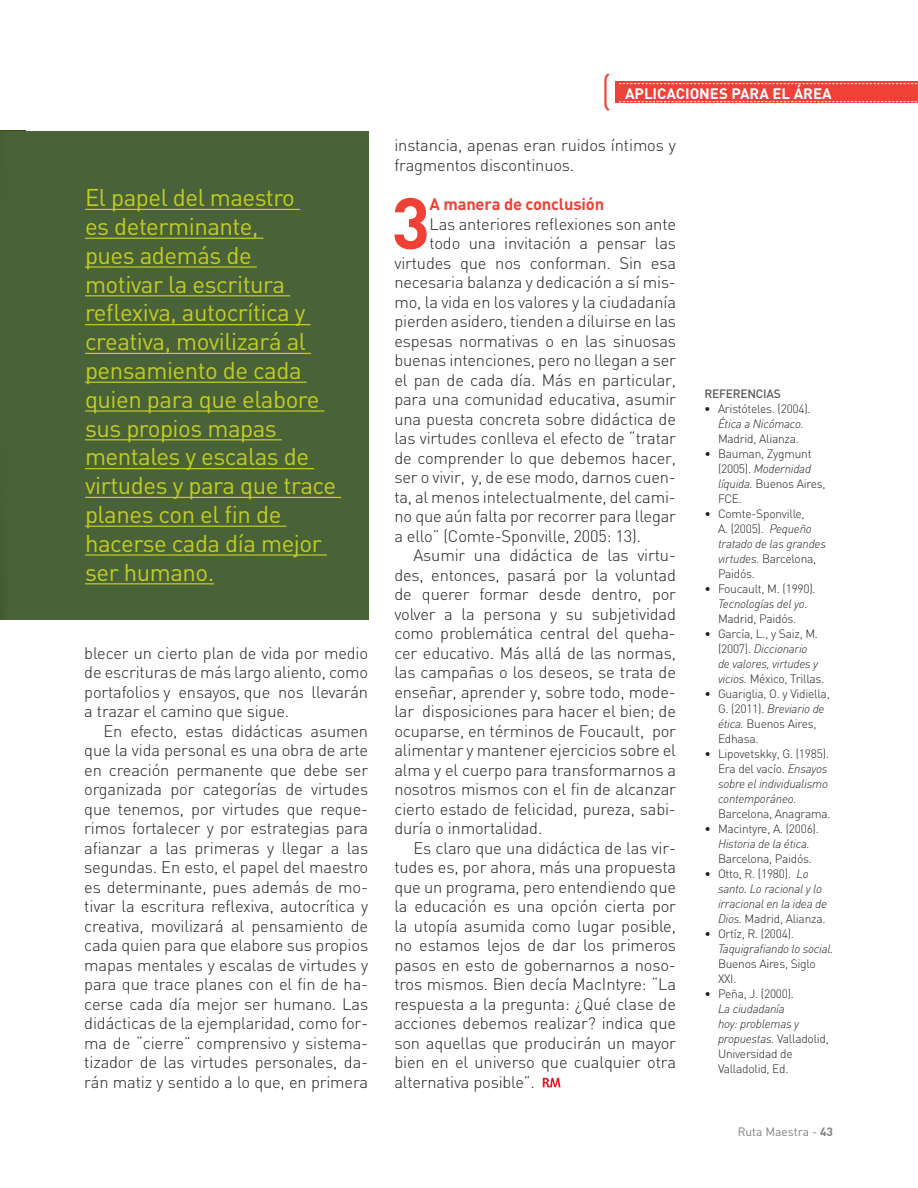
<style>
.page{position:relative;width:918px;height:1188px;background:#fff}
.page>*{position:absolute;margin:0;border:0;box-sizing:border-box;transform-origin:0 0}
.t1{font:700 71.25px "DIN";color:#ef4135}
.t2{font:300 41.85px "DIN";color:#ef4135}
.t3{font:24px/28.8px "DIN";letter-spacing:-.02em;color:#c2cd23}
.t4{font:300 16.5px/19.5px "DIN";letter-spacing:-.01em;color:#231f20;text-align:justify}
.t5{font:700 16.5px "DIN";letter-spacing:-.01em;color:#ef4135}
.t6{font:700 15px "DIN";color:#fff}
.t7{font:300 12px/15px "DIN";letter-spacing:-.02em;color:#231f20}
.t8{font:italic 300 12px/15px "DIN";letter-spacing:-.02em;color:#231f20}
.t9{font:12px "DIN";color:#808285}
.t10{font:500 12px "DIN";color:#58595b}
.s1{font-weight:700}
.s2{font-style:italic}
.s3{font-style:normal}
</style>
<div class="page">
<div style="left:615px;top:82px;width:303px;height:21px;background:#ef4135"></div>
<svg style="left:619px;top:83px;width:298px;height:1px"></svg>
<svg style="left:619px;top:101px;width:298px;height:1px"></svg>
<div style="left:0;top:131px;width:368px;height:489px;background:#496238"></div>
<hr style="left:85px;top:209px;width:215px;height:1px;background:#c2cd23">
<hr style="left:85px;top:238px;width:178px;height:1px;background:#c2cd23">
<hr style="left:85px;top:266px;width:172px;height:2px;background:#c2cd23">
<hr style="left:85px;top:295px;width:205px;height:1px;background:#c2cd23">
<hr style="left:85px;top:324px;width:226px;height:1px;background:#c2cd23">
<hr style="left:85px;top:353px;width:226px;height:1px;background:#c2cd23">
<hr style="left:85px;top:382px;width:222px;height:1px;background:#c2cd23">
<hr style="left:85px;top:410px;width:240px;height:2px;background:#c2cd23">
<hr style="left:85px;top:439px;width:197px;height:1px;background:#c2cd23">
<hr style="left:85px;top:468px;width:229px;height:1px;background:#c2cd23">
<hr style="left:85px;top:497px;width:256px;height:1px;background:#c2cd23">
<hr style="left:85px;top:526px;width:201px;height:1px;background:#c2cd23">
<hr style="left:85px;top:554px;width:242px;height:2px;background:#c2cd23">
<hr style="left:85px;top:583px;width:129px;height:1px;background:#c2cd23">
<svg style="left:543px;top:1078px;width:18px;height:10px"></svg>
<p class="t3" style="left:85px;top:183px;width:253px">El papel del maestro<br>es determinante,<br>pues además de<br>motivar la escritura reflexiva, autocrítica y creativa, movilizará al pensamiento de cada quien para que elabore sus propios mapas mentales y escalas de virtudes y para que trace planes con el fin de hacerse cada día mejor ser humano.</p>
<p class="t4" style="left:84px;top:643px;width:285px">blecer un cierto plan de vida por medio de escrituras de más largo aliento, como portafolios y ensayos, que nos llevarán a trazar el camino que sigue.</p>
<p class="t4" style="left:84px;top:721px;width:285px;text-indent:19px">En efecto, estas didácticas asumen que la vida personal es una obra de arte en creación permanente que debe ser organizada por categorías de virtudes que tenemos, por virtudes que reque&shy;rimos fortalecer y por estrategias para afianzar a las primeras y llegar a las segundas. En esto, el papel del maestro es determinante, pues además de mo&shy;tivar la escritura reflexiva, autocrítica y creativa, movilizará al pensamiento de cada quien para que elabore sus propios mapas mentales y escalas de virtudes y para que trace planes con el fin de ha&shy;cerse cada día mejor ser humano. Las didácticas de la ejemplaridad, como for&shy;ma de “cierre” comprensivo y sistema&shy;tizador de las virtudes personales, da&shy;rán matiz y sentido a lo que, en primera</p>
<h2 class="t2" style="left:600px;top:66px;width:13px">(</h2>
<p class="t6" style="left:625px;top:83px;width:207px">Aplicaciones para el área</p>
<p class="t4" style="left:394px;top:136px;width:283px">instancia, apenas eran ruidos íntimos y fragmentos discontinuos.</p>
<h1 class="t1" style="left:391px;top:177px;width:40px">3</h1>
<p class="t5" style="left:429px;top:193px;width:176px">A manera de conclusión</p>
<p class="t4" style="left:429px;top:214px;width:248px">Las anteriores reflexiones son ante</p>
<p class="t4" style="left:429px;top:233px;width:248px">todo una invitación a pensar las</p>
<p class="t4" style="left:394px;top:253px;width:283px">virtudes que nos conforman. Sin esa</p>
<p class="t4" style="left:394px;top:272px;width:283px">necesaria balanza y dedicación a sí mis-</p>
<p class="t4" style="left:394px;top:292px;width:283px">mo, la vida en los valores y la ciudadanía</p>
<p class="t4" style="left:394px;top:311px;width:283px">pierden asidero, tienden a diluirse en las</p>
<p class="t4" style="left:394px;top:331px;width:283px">espesas normativas o en las sinuosas</p>
<p class="t4" style="left:394px;top:350px;width:283px">buenas intenciones, pero no llegan a ser</p>
<p class="t4" style="left:394px;top:370px;width:283px">el pan de cada día. Más en particular,</p>
<p class="t4" style="left:394px;top:389px;width:283px">para una comunidad educativa, asumir</p>
<p class="t4" style="left:394px;top:409px;width:283px">una puesta concreta sobre didáctica de</p>
<p class="t4" style="left:394px;top:428px;width:283px">las virtudes conlleva el efecto de “tratar</p>
<p class="t4" style="left:394px;top:448px;width:283px">de comprender lo que debemos hacer,</p>
<p class="t4" style="left:394px;top:467px;width:283px">ser o vivir, y, de ese modo, darnos cuen-</p>
<p class="t4" style="left:394px;top:487px;width:283px">ta, al menos intelectualmente, del cami-</p>
<p class="t4" style="left:394px;top:506px;width:283px">no que aún falta por recorrer para llegar</p>
<p class="t4" style="left:394px;top:526px;width:248px">a ello” (Comte-Sponville, 2005: 13).</p>
<p class="t4" style="left:414px;top:545px;width:264px">Asumir una didáctica de las virtu-</p>
<p class="t4" style="left:394px;top:565px;width:283px">des, entonces, pasará por la voluntad</p>
<p class="t4" style="left:394px;top:584px;width:283px">de querer formar desde dentro, por</p>
<p class="t4" style="left:394px;top:604px;width:283px">volver a la persona y su subjetividad</p>
<p class="t4" style="left:394px;top:623px;width:283px">como problemática central del queha-</p>
<p class="t4" style="left:394px;top:643px;width:283px">cer educativo. Más allá de las normas,</p>
<p class="t4" style="left:394px;top:662px;width:283px">las campañas o los deseos, se trata de</p>
<p class="t4" style="left:394px;top:682px;width:283px">enseñar, aprender y, sobre todo, mode-</p>
<p class="t4" style="left:394px;top:701px;width:283px">lar disposiciones para hacer el bien; de</p>
<p class="t4" style="left:394px;top:721px;width:283px">ocuparse, en términos de Foucault, por</p>
<p class="t4" style="left:394px;top:740px;width:283px">alimentar y mantener ejercicios sobre el</p>
<p class="t4" style="left:394px;top:760px;width:283px">alma y el cuerpo para transformarnos a</p>
<p class="t4" style="left:394px;top:779px;width:283px">nosotros mismos con el fin de alcanzar</p>
<p class="t4" style="left:394px;top:799px;width:283px">cierto estado de felicidad, pureza, sabi-</p>
<p class="t4" style="left:394px;top:818px;width:149px">duría o inmortalidad.</p>
<p class="t4" style="left:414px;top:838px;width:264px">Es claro que una didáctica de las vir-</p>
<p class="t4" style="left:394px;top:857px;width:283px">tudes es, por ahora, más una propuesta</p>
<p class="t4" style="left:394px;top:877px;width:283px">que un programa, pero entendiendo que</p>
<p class="t4" style="left:394px;top:896px;width:283px">la educación es una opción cierta por</p>
<p class="t4" style="left:394px;top:916px;width:283px">la utopía asumida como lugar posible,</p>
<p class="t4" style="left:394px;top:935px;width:283px">no estamos lejos de dar los primeros</p>
<p class="t4" style="left:394px;top:955px;width:283px">pasos en esto de gobernarnos a noso-</p>
<p class="t4" style="left:394px;top:974px;width:283px">tros mismos. Bien decía MacIntyre: “La</p>
<p class="t4" style="left:394px;top:994px;width:283px">respuesta a la pregunta: ¿Qué clase de</p>
<p class="t4" style="left:394px;top:1013px;width:283px">acciones debemos realizar? indica que</p>
<p class="t4" style="left:394px;top:1033px;width:283px">son aquellas que producirán un mayor</p>
<p class="t4" style="left:394px;top:1052px;width:283px">bien en el universo que cualquier otra</p>
<p class="t4" style="left:394px;top:1072px;width:142px">alternativa posible”.</p>
<p class="t10" style="left:705px;top:386px;width:78px">REFERENCIAS</p>
<p class="t7" style="left:705px;top:401px;width:108px;text-align:center"><span class="s1">•</span> Aristóteles. (2004).<br><span class="s2">Ética a Nicómaco.</span></p>
<p class="t7" style="left:718px;top:431px;width:82px">Madrid, Alianza.</p>
<p class="t7" style="left:718px;top:446px;width:109px;text-indent:-14px">• Bauman, Zygmunt (2005). <span class="s2">Modernidad líquida.</span> Buenos Aires,<br>FCE.</p>
<p class="t7" style="left:718px;top:506px;width:110px;text-indent:-14px">• Comte-Sponville,<br>A. (2005). <span class="s2">Pequeño tratado de las grandes virtudes.</span> Barcelona,<br>Paidós.</p>
<p class="t7" style="left:705px;top:581px;width:113px">• Foucault, M. (1990).</p>
<p class="t8" style="left:718px;top:596px;width:91px">Tecnologías del yo.</p>
<p class="t7" style="left:718px;top:611px;width:80px">Madrid, Paidós.</p>
<p class="t7" style="left:718px;top:626px;width:108px;text-indent:-14px">• García, L., y Saiz, M. (2007). <span class="s2">Diccionario<br>de valores, virtudes y vicios.</span> México, Trillas.</p>
<p class="t7" style="left:718px;top:686px;width:113px;text-indent:-14px">• Guariglia, O. y Vidiella,<br>G. (2011). <span class="s2">Breviario de ética.</span> Buenos Aires,<br>Edhasa.</p>
<p class="t8" style="left:718px;top:746px;width:112px;text-indent:-14px"><span class="s3">• Lipovetskky, G. (1985).<br>Era del vacío.</span> Ensayos sobre el individualismo contemporáneo.</p>
<p class="t7" style="left:718px;top:806px;width:114px">Barcelona, Anagrama.</p>
<p class="t7" style="left:705px;top:821px;width:116px">• Macintyre, A. (2006).</p>
<p class="t8" style="left:718px;top:836px;width:93px">Historia de la ética.</p>
<p class="t7" style="left:718px;top:851px;width:95px">Barcelona, Paidós.</p>
<p class="t8" style="left:718px;top:866px;width:111px;text-indent:-14px"><span class="s3">• Otto, R. (1980).</span> Lo santo. Lo racional y lo irracional en la idea de<br>Dios. <span class="s3">Madrid, Alianza.</span></p>
<p class="t7" style="left:705px;top:926px;width:91px">• Ortíz, R. (2004).</p>
<p class="t8" style="left:718px;top:941px;width:117px">Taquigrafiando lo social.</p>
<p class="t7" style="left:718px;top:956px;width:99px">Buenos Aires, Siglo<br>XXI.</p>
<p class="t7" style="left:705px;top:986px;width:91px">• Peña, J. (2000).</p>
<p class="t7" style="left:718px;top:1001px;width:112px"><span class="s2">La ciudadanía<br>hoy: problemas y propuestas.</span> Valladolid,<br>Universidad de<br>Valladolid, Ed.</p>
<p class="t9" style="left:738px;top:1125px;width:97px">Ruta Maestra - <span class="s1">43</span></p>
</div>
